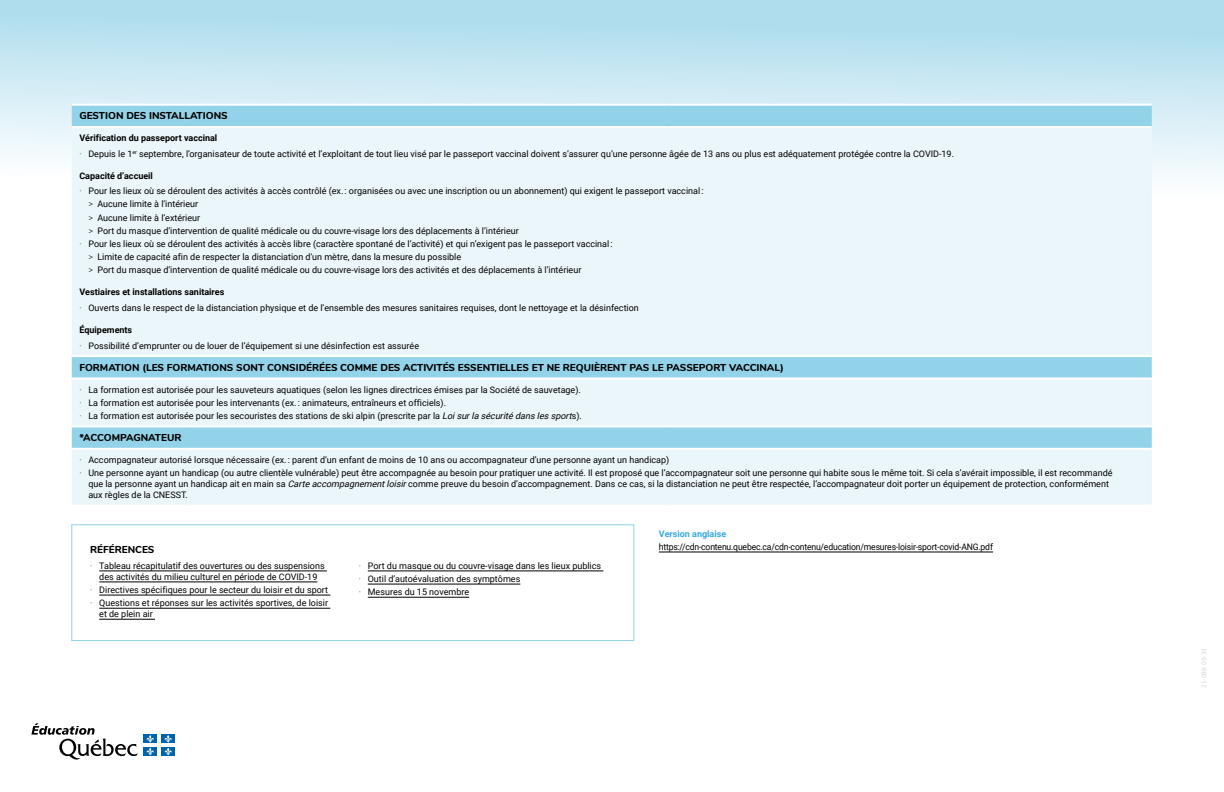
<style>
.page{position:relative;width:1224px;height:792px;background:#fff}
.page>*{position:absolute;margin:0;border:0;box-sizing:border-box;transform-origin:0 0}
.t1{font:800 10px "Nunito";color:#000}
.t2{font:9px/11px "Roboto";color:#000}
.t3{font:700 9px "Roboto";color:#000}
.t4{font:9px "Roboto";letter-spacing:-.02em;color:#000;scale:.96 1}
.t5{font:700 9px "Roboto";color:#36a9e1}
.Numéro_édition{font:300 6px "Nunito";color:#c6c6c6}
.s1{font-weight:300}
.s2{font-style:italic}
</style>
<div class="page">
<div style="left:0;top:0;width:1224px;height:198px;background:linear-gradient(to bottom,#a8daec,#fff)"></div>
<div style="left:72px;top:106px;width:1080px;height:20px;background:#93d3e9"></div>
<svg style="left:72px;top:128px;width:1080px;height:377px;background:#e1f2f8"></svg>
<hr style="left:72px;top:104px;width:114px;height:2px;background:#fff">
<hr style="left:186px;top:104px;width:483px;height:2px;background:#fff">
<hr style="left:669px;top:104px;width:483px;height:2px;background:#fff">
<hr style="left:72px;top:126px;width:114px;height:2px;background:#fff">
<hr style="left:186px;top:126px;width:483px;height:2px;background:#fff">
<hr style="left:669px;top:126px;width:483px;height:2px;background:#fff">
<hr style="left:72px;top:355px;width:114px;height:2px;background:#fff">
<hr style="left:186px;top:355px;width:483px;height:2px;background:#fff">
<hr style="left:669px;top:355px;width:483px;height:2px;background:#fff">
<hr style="left:72px;top:377px;width:114px;height:2px;background:#fff">
<hr style="left:186px;top:377px;width:483px;height:2px;background:#fff">
<hr style="left:669px;top:377px;width:483px;height:2px;background:#fff">
<hr style="left:72px;top:425px;width:114px;height:2px;background:#fff">
<hr style="left:186px;top:425px;width:483px;height:2px;background:#fff">
<hr style="left:669px;top:425px;width:483px;height:2px;background:#fff">
<hr style="left:72px;top:448px;width:114px;height:2px;background:#fff">
<hr style="left:186px;top:448px;width:483px;height:2px;background:#fff">
<hr style="left:669px;top:448px;width:483px;height:2px;background:#fff">
<hr style="left:99px;top:571px;width:228px;height:1px;background:#000">
<hr style="left:99px;top:582px;width:218px;height:1px;background:#000">
<hr style="left:99px;top:595px;width:231px;height:1px;background:#000">
<hr style="left:99px;top:608px;width:231px;height:1px;background:#000">
<hr style="left:99px;top:619px;width:56px;height:1px;background:#000">
<hr style="left:368px;top:571px;width:235px;height:1px;background:#000">
<hr style="left:368px;top:584px;width:152px;height:1px;background:#000">
<hr style="left:368px;top:597px;width:101px;height:1px;background:#000">
<div style="left:71px;top:524px;width:563px;height:117px;border:1px solid #93d3e9"></div>
<hr style="left:659px;top:552px;width:334px;height:1px;background:#000">
<img style="left:31px;top:723px;width:144px;height:37px">
<h3 class="t1" style="left:79px;top:109px;width:150px">GESTION DES INSTALLATIONS</h3>
<h4 class="t3" style="left:79px;top:132px;width:139px">Vérification du passeport vaccinal</h4>
<p class="t2" style="left:79px;top:148px;width:876px"><span class="s1">·</span> Depuis le 1<sup>er</sup> septembre, l’organisateur de toute activité et l’exploitant de tout lieu visé par le passeport vaccinal doivent s’assurer qu’une personne âgée de 13 ans ou plus est adéquatement protégée contre la COVID-19.</p>
<h4 class="t3" style="left:79px;top:169px;width:75px">Capacité d’accueil</h4>
<p class="t2" style="left:79px;top:185px;width:626px"><span class="s1">·</span> Pour les lieux où se déroulent des activités à accès contrôlé (ex. : organisées ou avec une inscription ou un abonnement) qui exigent le passeport vaccinal :</p>
<p class="t2" style="left:88px;top:198px;width:111px"><span class="s1">&gt;</span> Aucune limite à l’intérieur</p>
<p class="t2" style="left:88px;top:212px;width:113px"><span class="s1">&gt;</span> Aucune limite à l’extérieur</p>
<p class="t2" style="left:88px;top:225px;width:432px"><span class="s1">&gt;</span> Port du masque d’intervention de qualité médicale ou du couvre-visage lors des déplacements à l’intérieur</p>
<p class="t2" style="left:79px;top:238px;width:535px"><span class="s1">·</span> Pour les lieux où se déroulent des activités à accès libre (caractère spontané de l’activité) et qui n’exigent pas le passeport vaccinal :</p>
<p class="t2" style="left:88px;top:251px;width:374px"><span class="s1">&gt;</span> Limite de capacité afin de respecter la distanciation d'un mètre, dans la mesure du possible</p>
<p class="t2" style="left:88px;top:264px;width:494px"><span class="s1">&gt;</span> Port du masque d’intervention de qualité médicale ou du couvre-visage lors des activités et des déplacements à l’intérieur</p>
<h4 class="t3" style="left:79px;top:286px;width:147px">Vestiaires et installations sanitaires</h4>
<p class="t2" style="left:79px;top:302px;width:561px"><span class="s1">·</span> Ouverts dans le respect de la distanciation physique et de l’ensemble des mesures sanitaires requises, dont le nettoyage et la désinfection</p>
<h4 class="t3" style="left:79px;top:324px;width:54px">Équipements</h4>
<p class="t2" style="left:79px;top:339px;width:341px"><span class="s1">·</span> Possibilité d’emprunter ou de louer de l’équipement si une désinfection est assurée</p>
<h3 class="t1" style="left:79px;top:360px;width:706px">FORMATION (LES FORMATIONS SONT CONSIDÉRÉES COMME DES ACTIVITÉS ESSENTIELLES ET NE REQUIÈRENT PAS LE PASSEPORT VACCINAL)</h3>
<p class="t2" style="left:79px;top:383px;width:503px"><span class="s1">·</span> La formation est autorisée pour les sauveteurs aquatiques (selon les lignes directrices émises par la Société de sauvetage).</p>
<p class="t2" style="left:79px;top:397px;width:368px"><span class="s1">·</span> La formation est autorisée pour les intervenants (ex. : animateurs, entraîneurs et officiels).</p>
<p class="t2" style="left:79px;top:410px;width:504px"><span class="s1">·</span> La formation est autorisée pour les secouristes des stations de ski alpin (prescrite par la <span class="s2">Loisurla sécurité danslessport</span>s).</p>
<h3 class="t1" style="left:79px;top:430px;width:104px">*ACCOMPAGNATEUR</h3>
<p class="t2" style="left:79px;top:454px;width:591px"><span class="s1">·</span> Accompagnateur autorisé lorsque nécessaire (ex. : parent d’un enfant de moins de 10 ans ou accompagnateur d’une personne ayant un handicap)</p>
<p class="t2" style="left:88px;top:467px;width:1026px;text-indent:-9px"><span class="s1">·</span> Une personne ayant un handicap (ou autre clientèle vulnérable) peut être accompagnée au besoin pour pratiquer une activité. Il est proposé que l’accompagnateur soit une personne qui habite sous le même toit. Si cela s’avérait impossible, il est recommandé que la personne ayant un handicap ait en main sa <span class="s2">Carte accompagnementloisir</span>comme preuve du besoin d’accompagnement. Dans ce cas, si la distanciation ne peut être respectée, l’accompagnateur doit porter un équipement de protection, conformément aux règles de la CNESST.</p>
<h3 class="t1" style="left:90px;top:543px;width:66px">RÉFÉRENCES</h3>
<p class="t2" style="left:90px;top:560px;width:236px;text-align:center"><span class="s1">·</span> Tableau récapitulatif des ouvertures ou des suspensions des activités du milieu culturel en période de COVID-19</p>
<p class="t2" style="left:90px;top:584px;width:239px"><span class="s1">·</span> Directives spécifiques pour le secteur du loisir et du sport</p>
<p class="t2" style="left:99px;top:597px;width:230px;text-indent:-9px"><span class="s1">·</span> Questions et réponses sur les activités sportives, de loisir et de plein air</p>
<p class="t2" style="left:359px;top:560px;width:244px"><span class="s1">·</span> Port du masque ou du couvre-visage dans les lieux publics</p>
<p class="t2" style="left:359px;top:573px;width:163px"><span class="s1">·</span> Outil d’autoévaluation des symptômes</p>
<p class="t2" style="left:359px;top:586px;width:112px"><span class="s1">·</span> Mesures du 15 novembre</p>
<p class="t5" style="left:659px;top:528px;width:69px">Version anglaise</p>
<p class="t4" style="left:659px;top:540px;width:350px">https://cdn-contenu.quebec.ca/cdn-contenu/education/mesures-loisir-sport-covid-ANG.pdf</p>
<p class="Numéro_édition" style="left:1200px;top:688px;width:41px;rotate:-90deg">21-098-09-33</p>
</div>
